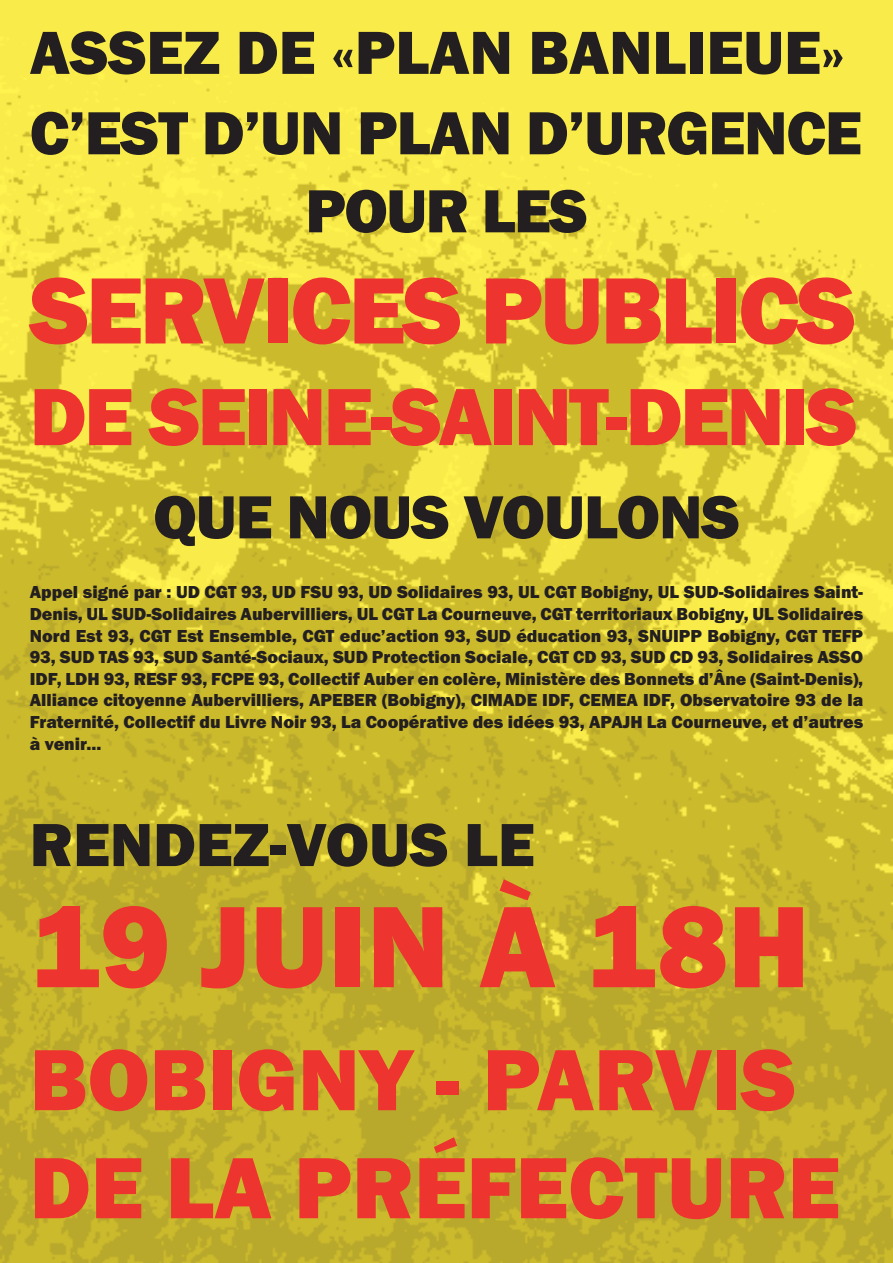
<style>
.page{position:relative;width:893px;height:1263px;background:#fff}
.page>*{position:absolute;margin:0;border:0;box-sizing:border-box;transform-origin:0 0}
.t1{font:800 120px "Franklin Gothic";color:#ee342f}
.t2{font:800 97.5px "Franklin Gothic";letter-spacing:-.03em;color:#ee342f}
.t3{font:800 90px/108px "Franklin Gothic";color:#ee342f}
.t4{font:800 84px "Franklin Gothic";letter-spacing:-.03em;color:#ee342f}
.t5{font:800 63px/79.2px "Franklin Gothic";letter-spacing:-.015em;color:#231f20;text-align:center}
.t6{font:800 18px/21.6px "Franklin Gothic";color:#231f20;text-align:justify}
</style>
<div class="page">
<img style="left:0;top:0;width:893px;height:1263px">
<h3 class="t5" style="left:30px;top:13px;width:834px">ASSEZ DE «PLAN BANLIEUE»<br>C’EST D’UN PLAN D’URGENCE<br>POUR LES</h3>
<h2 class="t2" style="left:30px;top:253px;width:828px">SERVICES PUBLICS</h2>
<h3 class="t4" style="left:30px;top:367px;width:829px">DE SEINE-SAINT-DENIS</h3>
<h3 class="t5" style="left:153px;top:477px;width:588px">QUE NOUS VOULONS</h3>
<p class="t6" style="left:30px;top:581px;width:835px">Appel signé par : UD CGT 93, UD FSU 93, UD Solidaires 93, UL CGT Bobigny, UL SUD-Solidaires Saint-Denis, UL SUD-Solidaires Aubervilliers, UL CGT La Courneuve, CGT territoriaux Bobigny, UL Solidaires Nord Est 93, CGT Est Ensemble, CGT educ’action 93, SUD éducation 93, SNUIPP Bobigny, CGT TEFP 93, SUD TAS 93, SUD Santé-Sociaux, SUD Protection Sociale, CGT CD 93, SUD CD 93, Solidaires ASSO IDF, LDH 93, RESF 93, FCPE 93, Collectif Auber en colère, Ministère des Bonnets d’Âne (Saint-Denis), Alliance citoyenne Aubervilliers, APEBER (Bobigny), CIMADE IDF, CEMEA IDF, Observatoire 93 de la Fraternité, Collectif du Livre Noir 93, La Coopérative des idées 93, APAJH La Courneuve, et d’autres à venir...</p>
<h3 class="t5" style="left:30px;top:805px;width:506px">RENDEZ-VOUS LE</h3>
<h1 class="t1" style="left:30px;top:875px;width:781px">19 JUIN À 18H</h1>
<h3 class="t3" style="left:30px;top:1025px;width:812px">BOBIGNY - PARVIS<br>DE LA PRÉFECTURE</h3>
</div>
